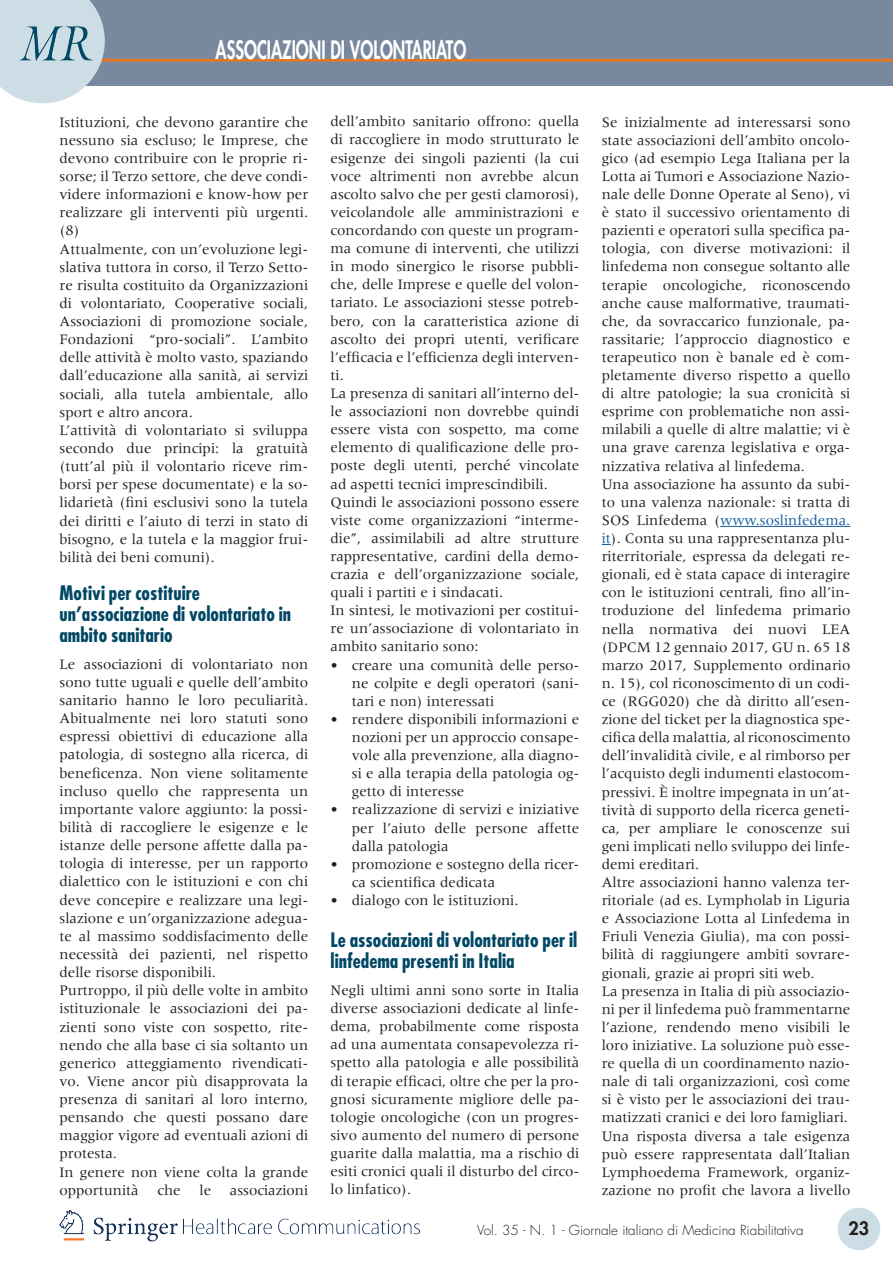
<style>
.page{position:relative;width:893px;height:1263px;background:#fff}
.page>*{position:absolute;margin:0;border:0;box-sizing:border-box;transform-origin:0 0}
.t1{font:800 24.75px "Futura";color:#fff;scale:.67 1}
.t2{font:700 condensed 19.5px/21px "Futura";color:#024865}
.t3{font:800 18px "Futura";color:#231f20}
.t4{font:15px/18.1px "Meridien";color:#231f20}
.t5{font:300 13.5px "Futura";color:#231f20}
.s1{color:#175d9e}
</style>
<div class="page">
<div style="left:0;top:0;width:893px;height:85px;background:#78889e"></div>
<hr style="left:96px;top:59px;width:797px;height:3px;background:#e27725">
<svg style="left:0;top:0;width:105px;height:103px;background:#cbdae3"></svg>
<img style="left:59px;top:1210px;width:361px;height:32px">
<img style="left:20px;top:27px;width:73px;height:33px">
<div style="left:838px;top:1208px;width:42px;height:42px;background:#cddde6;border-radius:50%"></div>
<hr style="left:720px;top:526px;width:130px;height:1px;background:#175d9e">
<h1 class="t1" style="left:216px;top:33px;width:376px">ASSOCIAZIONI DI VOLONTARIATO</h1>
<p class="t4" style="left:60px;top:113px;width:250px">Istituzioni, che devono garantire che nessuno sia escluso; le Imprese, che devono contribuire con le proprie ri&shy;sorse; il Terzo settore, che deve condi&shy;videre informazioni e know-how per realizzare gli interventi più urgenti. (8)<br>Attualmente, con un’evoluzione legi&shy;slativa tuttora in corso, il Terzo Setto&shy;re risulta costituito da Organizzazioni di volontariato, Cooperative sociali, Associazioni di promozione sociale, Fondazioni “pro-sociali”. L’ambito delle attività è molto vasto, spaziando dall’educazione alla sanità, ai servizi sociali, alla tutela ambientale, allo sport e altro ancora.<br>L’attività di volontariato si sviluppa secondo due principi: la gratuità (tutt’al più il volontario riceve rim&shy;borsi per spese documentate) e la so&shy;lidarietà (fini esclusivi sono la tutela dei diritti e l’aiuto di terzi in stato di bisogno, e la tutela e la maggior frui&shy;bilità dei beni comuni).</p>
<h2 class="t2" style="left:60px;top:582px;width:233px">Motivi per costituire un’associazione di volontariato in ambito sanitario</h2>
<p class="t4" style="left:60px;top:655px;width:250px">Le associazioni di volontariato non sono tutte uguali e quelle dell’ambito sanitario hanno le loro peculiarità.<br>Abitualmente nei loro statuti sono espressi obiettivi di educazione alla patologia, di sostegno alla ricerca, di beneficenza. Non viene solitamente incluso quello che rappresenta un importante valore aggiunto: la possi&shy;bilità di raccogliere le esigenze e le istanze delle persone affette dalla pa&shy;tologia di interesse, per un rapporto dialettico con le istituzioni e con chi deve concepire e realizzare una legi&shy;slazione e un’organizzazione adegua&shy;te al massimo soddisfacimento delle necessità dei pazienti, nel rispetto delle risorse disponibili.<br>Purtroppo, il più delle volte in ambito istituzionale le associazioni dei pa&shy;zienti sono viste con sospetto, rite&shy;nendo che alla base ci sia soltanto un generico atteggiamento rivendicati&shy;vo. Viene ancor più disapprovata la presenza di sanitari al loro interno, pensando che questi possano dare maggior vigore ad eventuali azioni di protesta.<br>In genere non viene colta la grande opportunità che le associazioni</p>
<p class="t4" style="left:331px;top:112px;width:250px">dell’ambito sanitario offrono: quella di raccogliere in modo strutturato le esigenze dei singoli pazienti (la cui voce altrimenti non avrebbe alcun ascolto salvo che per gesti clamorosi), veicolandole alle amministrazioni e concordando con queste un program&shy;ma comune di interventi, che utilizzi in modo sinergico le risorse pubbli&shy;che, delle Imprese e quelle del volon&shy;tariato. Le associazioni stesse potreb&shy;bero, con la caratteristica azione di ascolto dei propri utenti, verificare l’efficacia e l’efficienza degli interven&shy;ti.<br>La presenza di sanitari all’interno del&shy;le associazioni non dovrebbe quindi essere vista con sospetto, ma come elemento di qualificazione delle pro&shy;poste degli utenti, perché vincolate ad aspetti tecnici imprescindibili.<br>Quindi le associazioni possono essere viste come organizzazioni “interme&shy;die”, assimilabili ad altre strutture rappresentative, cardini della demo&shy;crazia e dell’organizzazione sociale, quali i partiti e i sindacati.<br>In sintesi, le motivazioni per costitui&shy;re un’associazione di volontariato in ambito sanitario sono:</p>
<p class="t4" style="left:352px;top:656px;width:229px;text-align:justify;text-indent:-21px">• creare una comunità delle perso&shy;ne colpite e degli operatori (sani&shy;tari e non) interessati</p>
<p class="t4" style="left:352px;top:710px;width:229px;text-align:justify;text-indent:-21px">• rendere disponibili informazioni e nozioni per un approccio consape&shy;vole alla prevenzione, alla diagno&shy;si e alla terapia della patologia og&shy;getto di interesse</p>
<p class="t4" style="left:352px;top:800px;width:229px;text-align:justify;text-indent:-21px">• realizzazione di servizi e iniziative per l’aiuto delle persone affette dalla patologia</p>
<p class="t4" style="left:352px;top:855px;width:229px;text-indent:-21px">• promozione e sostegno della ricer&shy;ca scientifica dedicata</p>
<p class="t4" style="left:331px;top:891px;width:189px">• dialogo con le istituzioni.</p>
<h2 class="t2" style="left:331px;top:930px;width:248px">Le associazioni di volontariato per il linfedema presenti in Italia</h2>
<p class="t4" style="left:331px;top:981px;width:250px;text-align:justify">Negli ultimi anni sono sorte in Italia diverse associazioni dedicate al linfe&shy;dema, probabilmente come risposta ad una aumentata consapevolezza ri&shy;spetto alla patologia e alle possibilità di terapie efficaci, oltre che per la pro&shy;gnosi sicuramente migliore delle pa&shy;tologie oncologiche (con un progres&shy;sivo aumento del numero di persone guarite dalla malattia, ma a rischio di esiti cronici quali il disturbo del circo&shy;lo linfatico).</p>
<p class="t4" style="left:602px;top:113px;width:250px">Se inizialmente ad interessarsi sono state associazioni dell’ambito oncolo&shy;gico (ad esempio Lega Italiana per la Lotta ai Tumori e Associazione Nazio&shy;nale delle Donne Operate al Seno), vi è stato il successivo orientamento di pazienti e operatori sulla specifica pa&shy;tologia, con diverse motivazioni: il linfedema non consegue soltanto alle terapie oncologiche, riconoscendo anche cause malformative, traumati&shy;che, da sovraccarico funzionale, pa&shy;rassitarie; l’approccio diagnostico e terapeutico non è banale ed è com&shy;pletamente diverso rispetto a quello di altre patologie; la sua cronicità si esprime con problematiche non assi&shy;milabili a quelle di altre malattie; vi è una grave carenza legislativa e orga&shy;nizzativa relativa al linfedema.<br>Una associazione ha assunto da subi&shy;to una valenza nazionale: si tratta di SOS Linfedema (<span class="s1">www.soslinfedema. it</span>). Conta su una rappresentanza plu&shy;riterritoriale, espressa da delegati re&shy;gionali, ed è stata capace di interagire con le istituzioni centrali, fino all’in&shy;troduzione del linfedema primario nella normativa dei nuovi LEA (DPCM 12 gennaio 2017, GU n. 65 18 marzo 2017, Supplemento ordinario n. 15), col riconoscimento di un codi&shy;ce (RGG020) che dà diritto all’esen&shy;zione del ticket per la diagnostica spe&shy;cifica della malattia, al riconoscimento dell’invalidità civile, e al rimborso per l’acquisto degli indumenti elastocom&shy;pressivi. È inoltre impegnata in un’at&shy;tività di supporto della ricerca geneti&shy;ca, per ampliare le conoscenze sui geni implicati nello sviluppo dei linfe&shy;demi ereditari.<br>Altre associazioni hanno valenza ter&shy;ritoriale (ad es. Lympholab in Liguria e Associazione Lotta al Linfedema in Friuli Venezia Giulia), ma con possi&shy;bilità di raggiungere ambiti sovrare&shy;gionali, grazie ai propri siti web.<br>La presenza in Italia di più associazio&shy;ni per il linfedema può frammentarne l’azione, rendendo meno visibili le loro iniziative. La soluzione può esse&shy;re quella di un coordinamento nazio&shy;nale di tali organizzazioni, così come si è visto per le associazioni dei trau&shy;matizzati cranici e dei loro famigliari.<br>Una risposta diversa a tale esigenza può essere rappresentata dall’Italian Lymphoedema Framework, organiz&shy;zazione no profit che lavora a livello</p>
<p class="t5" style="left:477px;top:1221px;width:328px">Vol. 35 - N. 1 - Giornale italiano di Medicina Riabilitativa</p>
<p class="t3" style="left:848px;top:1216px;width:22px">23</p>
</div>
